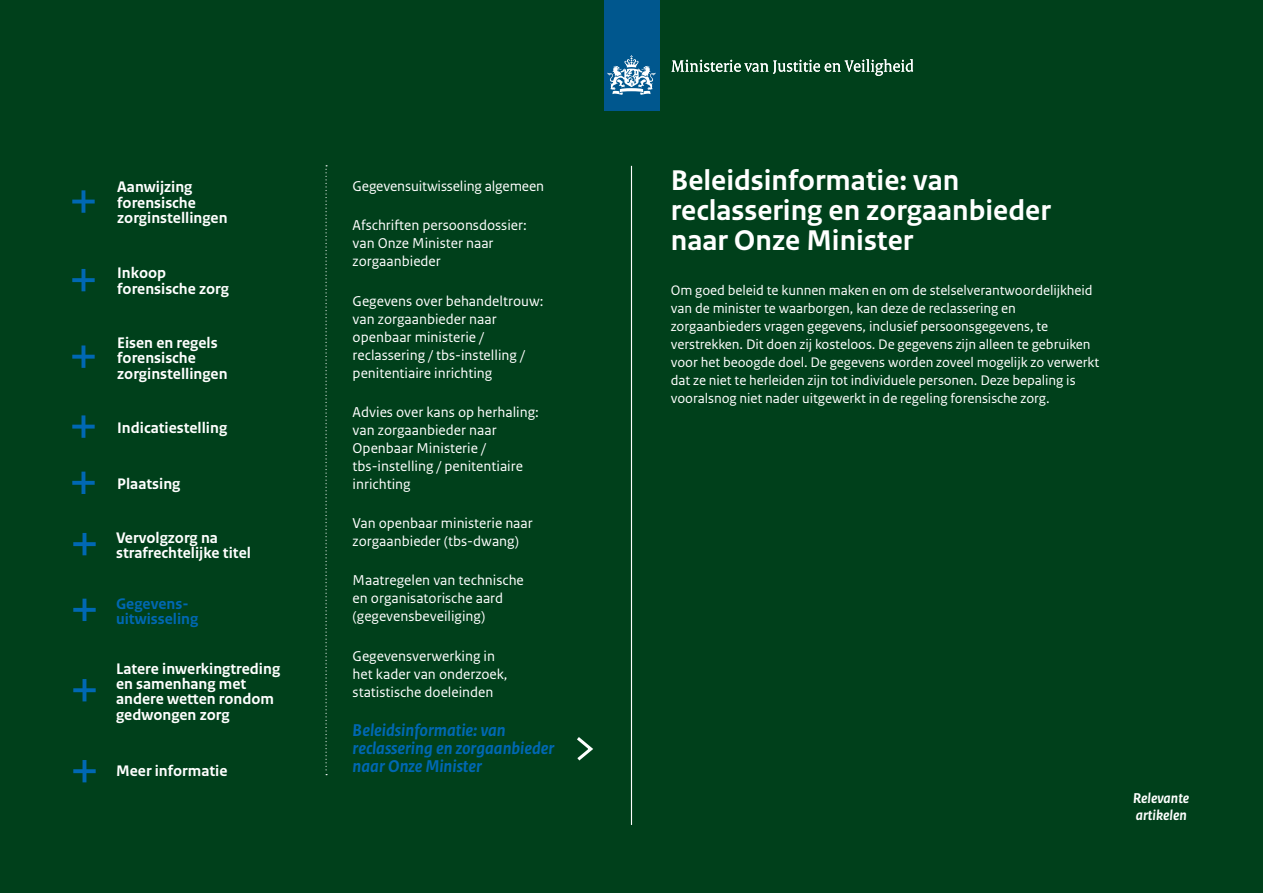
<style>
.page{position:relative;width:1263px;height:893px;background:#00401b}
.page>*{position:absolute;margin:0;border:0;box-sizing:border-box;transform-origin:0 0}
.t1{font:700 30px/30px "Rijksoverheid Sans Text";color:#fff}
.t2{font:italic 700 18px/18px "Rijksoverheid Sans Text";color:#0068b3}
.t3{font:700 16.05px/15.5px "Rijksoverheid Sans Text";color:#fff}
.t4{font:700 16.05px/15.5px "Rijksoverheid Sans Text";color:#0068b3}
.t5{font:15px/18px "Rijksoverheid Sans Text";color:#fff}
.t6{font:italic 700 15px/17.5px "Rijksoverheid Sans Text";color:#fff}
.t7{font:14.55px/18px "Rijksoverheid Sans Text";letter-spacing:-.005em;color:#fff}
</style>
<div class="page">
<div style="left:604px;top:0;width:55px;height:111px;background:#00578e"></div>
<svg style="left:607px;top:55px;width:48px;height:40px"></svg>
<svg style="left:671px;top:59px;width:242px;height:17px"></svg>
<hr style="left:82px;top:415px;width:3px;height:23px;background:#0068b3">
<svg style="left:72px;top:425px;width:23px;height:4px"></svg>
<hr style="left:83px;top:533px;width:3px;height:22px;background:#0068b3">
<svg style="left:73px;top:542px;width:23px;height:4px"></svg>
<hr style="left:83px;top:760px;width:3px;height:22px;background:#0068b3">
<svg style="left:73px;top:769px;width:23px;height:4px"></svg>
<hr style="left:83px;top:599px;width:3px;height:22px;background:#0068b3">
<svg style="left:73px;top:608px;width:23px;height:4px"></svg>
<hr style="left:83px;top:679px;width:3px;height:22px;background:#0068b3">
<svg style="left:73px;top:688px;width:23px;height:4px"></svg>
<hr style="left:82px;top:269px;width:3px;height:22px;background:#0068b3">
<svg style="left:72px;top:278px;width:23px;height:4px"></svg>
<hr style="left:82px;top:190px;width:3px;height:23px;background:#0068b3">
<svg style="left:72px;top:200px;width:23px;height:4px"></svg>
<hr style="left:82px;top:472px;width:3px;height:22px;background:#0068b3">
<svg style="left:72px;top:481px;width:23px;height:4px"></svg>
<hr style="left:82px;top:345px;width:3px;height:23px;background:#0068b3">
<svg style="left:72px;top:355px;width:23px;height:4px"></svg>
<hr style="left:631px;top:166px;width:1px;height:659px;background:#fff">
<svg style="left:577px;top:737px;width:16px;height:24px"></svg>
<svg style="left:325px;top:165px;width:2px;height:610px"></svg>
<p class="t3" style="left:117px;top:179px;width:112px">Aanwijzing forensische zorginstellingen</p>
<p class="t3" style="left:117px;top:266px;width:113px">Inkoop forensische zorg</p>
<p class="t3" style="left:117px;top:335px;width:112px">Eisen en regels forensische zorginstellingen</p>
<p class="t3" style="left:117px;top:420px;width:111px">Indicatiestelling</p>
<p class="t3" style="left:117px;top:476px;width:65px">Plaatsing</p>
<p class="t3" style="left:116px;top:530px;width:136px">Vervolgzorg na strafrechtelijke titel</p>
<p class="t4" style="left:116px;top:596px;width:84px">Gegevens&shy;uitwisseling</p>
<p class="t3" style="left:116px;top:661px;width:166px">Latere inwerkingtreding en samenhang met andere wetten rondom gedwongen zorg</p>
<p class="t3" style="left:116px;top:764px;width:113px">Meer informatie</p>
<p class="t5" style="left:353px;top:177px;width:193px">Gegevensuitwisseling algemeen</p>
<p class="t5" style="left:353px;top:217px;width:176px">Afschriften persoonsdossier: van Onze Minister naar zorgaanbieder</p>
<p class="t5" style="left:353px;top:292px;width:192px">Gegevens over behandeltrouw: van zorgaanbieder naar openbaar ministerie / reclassering / tbs-instelling / penitentiaire inrichting</p>
<p class="t5" style="left:353px;top:403px;width:188px">Advies over kans op herhaling: van zorgaanbieder naar<br>Openbaar Ministerie / tbs-instelling / penitentiaire inrichting</p>
<p class="t5" style="left:353px;top:515px;width:182px">Van openbaar ministerie naar zorgaanbieder (tbs-dwang)</p>
<p class="t5" style="left:353px;top:572px;width:173px">Maatregelen van technische en organisatorische aard (gegevensbeveiliging)</p>
<p class="t5" style="left:353px;top:647px;width:156px">Gegevensverwerking in het kader van onderzoek, statistische doeleinden</p>
<p class="t2" style="left:353px;top:721px;width:203px">Beleidsinformatie: van reclassering en zorgaanbieder naar Onze Minister</p>
<h1 class="t1" style="left:671px;top:166px;width:381px">Beleidsinformatie: van reclassering en zorgaanbieder naar Onze Minister</h1>
<p class="t7" style="left:671px;top:281px;width:430px">Om goed beleid te kunnen maken en om de stelselverantwoordelijkheid van de minister te waarborgen, kan deze de reclassering en zorgaanbieders vragen gegevens, inclusief persoonsgegevens, te verstrekken. Dit doen zij kosteloos. De gegevens zijn alleen te gebruiken voor het beoogde doel. De gegevens worden zoveel mogelijk zo verwerkt dat ze niet te herleiden zijn tot individuele personen. Deze bepaling is vooralsnog niet nader uitgewerkt in de regeling forensische zorg.</p>
<p class="t6" style="left:1133px;top:790px;width:58px">Relevante artikelen</p>
</div>
